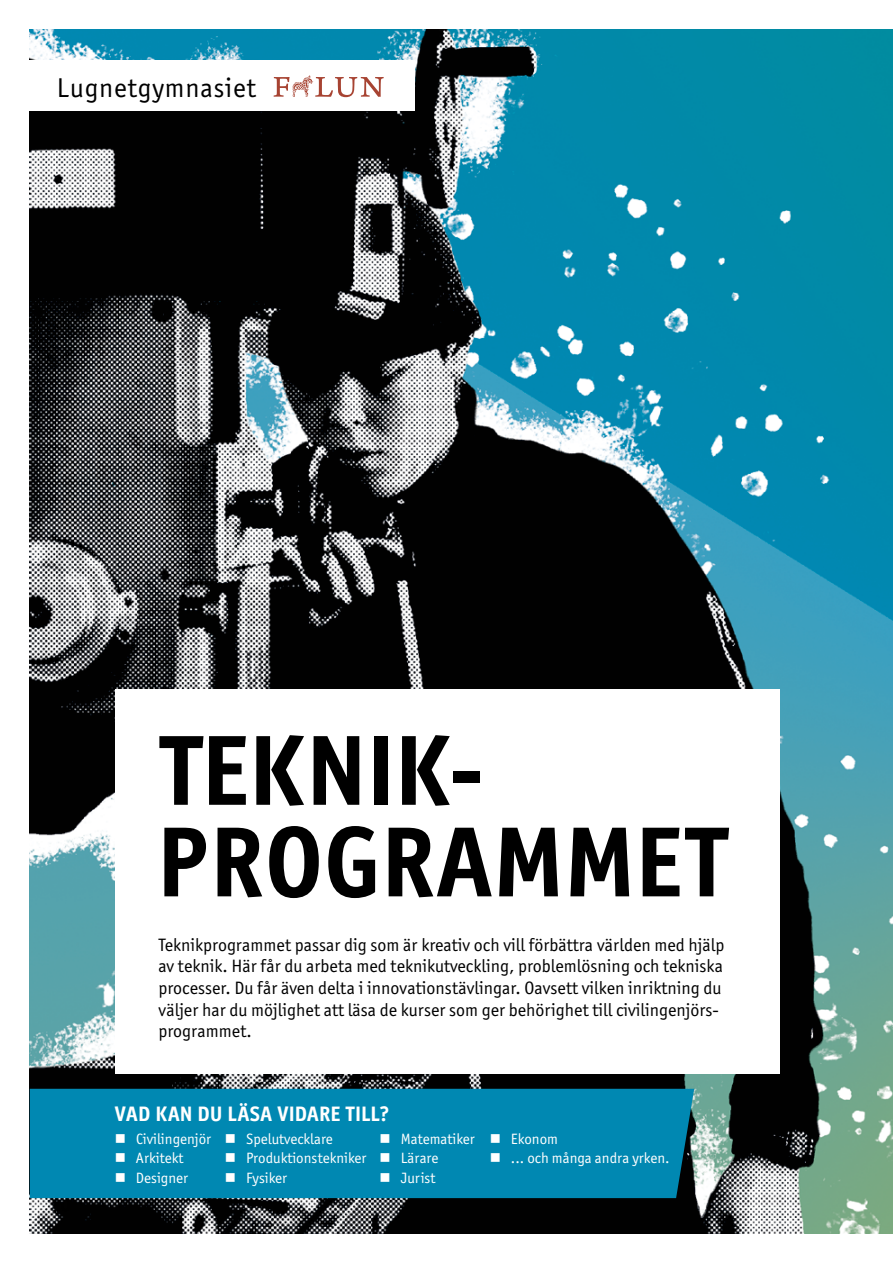
<style>
.page{position:relative;width:893px;height:1263px;background:#fff}
.page>*{position:absolute;margin:0;border:0;box-sizing:border-box;transform-origin:0 0}
.t1{font:700 100.05px/91.5px "Officina Display ITC Std";letter-spacing:.025em;color:#000}
.t2{font:27.3px "Officina Sans ITC Std";letter-spacing:.03em;color:#000}
.t3{font:700 21px "Officina Display ITC Std";letter-spacing:.03em;color:#fff}
.t4{font:18px/21.6px "Officina Sans ITC Std";color:#000}
.t5{font:15px "Officina Sans ITC Std";color:#fff}
</style>
<div class="page">
<img style="left:30px;top:30px;width:863px;height:1203px">
<div style="left:115px;top:689px;width:664px;height:385px;background:#fff"></div>
<div style="left:30px;top:1089px;width:664px;height:109px;background:#0088b2"></div>
<div style="left:0;top:60px;width:415px;height:51px;background:#fff"></div>
<svg style="left:274px;top:75px;width:110px;height:22px"></svg>
<svg style="left:116px;top:1133px;width:9px;height:9px"></svg>
<svg style="left:226px;top:1133px;width:9px;height:9px"></svg>
<svg style="left:381px;top:1133px;width:9px;height:9px"></svg>
<svg style="left:491px;top:1133px;width:9px;height:9px"></svg>
<svg style="left:116px;top:1153px;width:9px;height:9px"></svg>
<svg style="left:226px;top:1153px;width:9px;height:9px"></svg>
<svg style="left:381px;top:1153px;width:8px;height:9px"></svg>
<svg style="left:491px;top:1153px;width:9px;height:9px"></svg>
<svg style="left:116px;top:1172px;width:9px;height:9px"></svg>
<svg style="left:226px;top:1172px;width:9px;height:9px"></svg>
<svg style="left:381px;top:1172px;width:8px;height:9px"></svg>
<p class="t2" style="left:57px;top:72px;width:201px">Lugnetgymnasiet</p>
<p class="t1" style="left:158px;top:724px;width:571px">TEKNIK-<br>PROGRAMMET</p>
<p class="t4" style="left:158px;top:934px;width:568px">Teknikprogrammet passar dig som är kreativ och vill förbättra världen med hjälp av teknik. Här får du arbeta med teknikutveckling, problemlösning och tekniska processer. Du får även delta i innovationstävlingar. Oavsett vilken inriktning du väljer har du möjlighet att läsa de kurser som ger behörighet till civilingenjörs&shy;programmet.</p>
<p class="t3" style="left:115px;top:1102px;width:276px">VAD KAN DU LÄSA VIDARE TILL?</p>
<p class="t5" style="left:136px;top:1130px;width:77px">Civilingenjör</p>
<p class="t5" style="left:246px;top:1130px;width:88px">Spelutvecklare</p>
<p class="t5" style="left:401px;top:1130px;width:76px">Matematiker</p>
<p class="t5" style="left:511px;top:1130px;width:49px">Ekonom</p>
<p class="t5" style="left:136px;top:1149px;width:49px">Arkitekt</p>
<p class="t5" style="left:246px;top:1149px;width:122px">Produktionstekniker</p>
<p class="t5" style="left:401px;top:1149px;width:39px">Lärare</p>
<p class="t5" style="left:511px;top:1149px;width:160px">... och många andra yrken.</p>
<p class="t5" style="left:136px;top:1169px;width:54px">Designer</p>
<p class="t5" style="left:246px;top:1169px;width:43px">Fysiker</p>
<p class="t5" style="left:401px;top:1169px;width:36px">Jurist</p>
</div>
